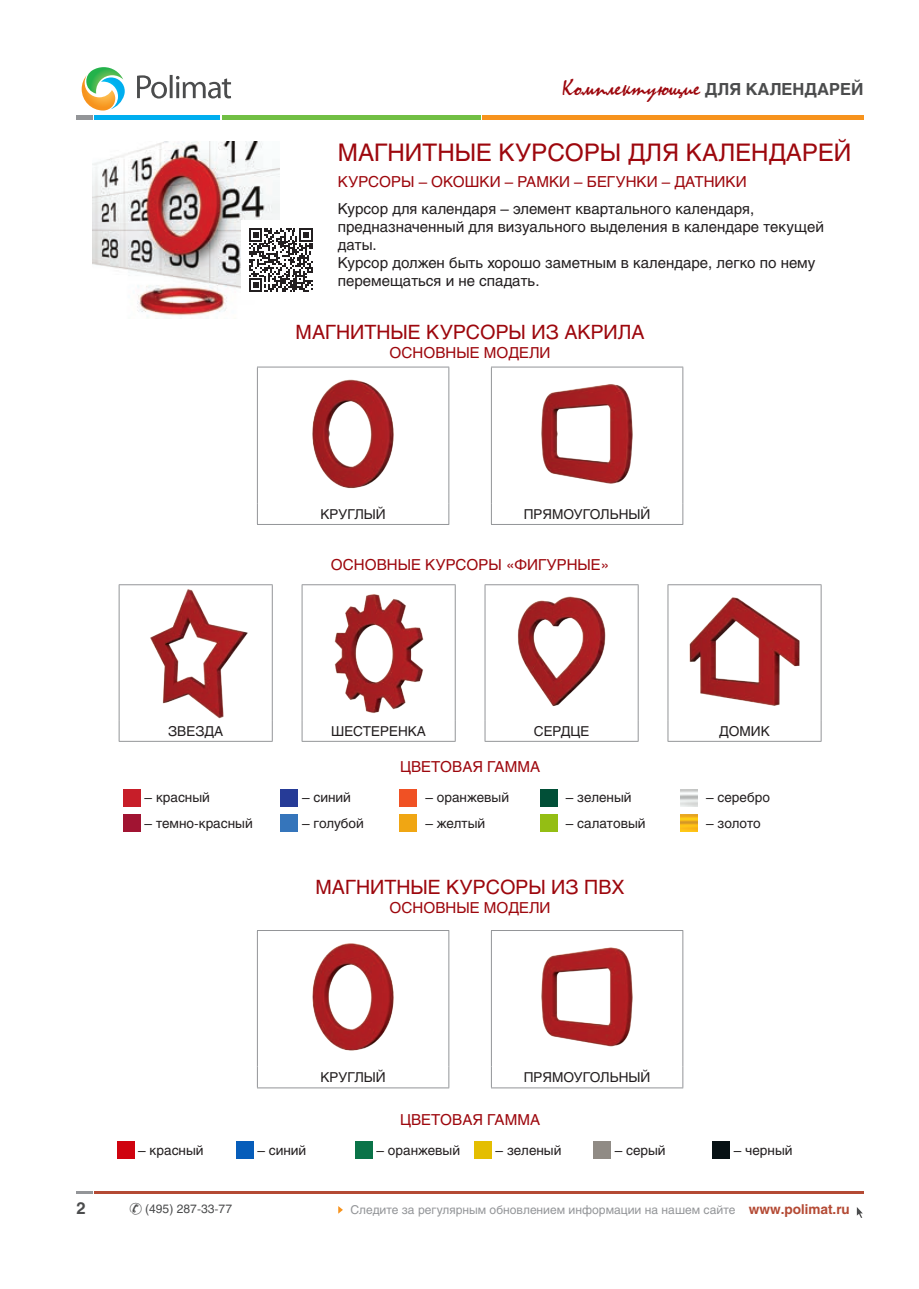
<style>
.page{position:relative;width:919px;height:1289px;background:#fff}
.page>*{position:absolute;margin:0;border:0;box-sizing:border-box;transform-origin:0 0}
.t1{font:24px "Helios";color:#9d070d}
.t2{font:22.5px "Mistral";color:#9d070d}
.t3{font:19.5px "Helios";color:#9d070d}
.t4{font:700 16.5px "Helios";color:#4b4c4d}
.t5{font:15px/18px "Helios";color:#231f20}
.t6{font:15px "Helios";color:#9d070d}
.t7{font:13.5px "Helios";color:#231f20}
.t8{font:12px "Helios";color:#939598}
.t9{font:12px "Helios";color:#4b4c4d}
.s1{font-family:"Helios";font-weight:700;font-size:16.5px;color:#4b4c4d}
.s2{font-weight:700;font-size:13.5px;color:#b44a34}
</style>
<div class="page">
<hr style="left:482px;top:115px;width:381px;height:4px;background:#f7931d">
<hr style="left:222px;top:115px;width:258px;height:4px;background:#71bf44">
<hr style="left:94px;top:115px;width:126px;height:4px;background:#00aeef">
<hr style="left:77px;top:115px;width:16px;height:4px;background:#939598">
<svg style="left:77px;top:1191px;width:16px;height:2px"></svg>
<hr style="left:94px;top:1191px;width:769px;height:2px;background:#b44a34">
<svg style="left:338px;top:1206px;width:5px;height:7px"></svg>
<svg style="left:856px;top:1207px;width:7px;height:11px"></svg>
<svg style="left:137px;top:75px;width:94px;height:24px"></svg>
<svg style="left:82px;top:67px;width:43px;height:43px"></svg>
<img style="left:93px;top:141px;width:186px;height:177px">
<hr style="left:257px;top:367px;width:192px;height:1px;background:#939598">
<hr style="left:257px;top:367px;width:1px;height:136px;background:#939598">
<hr style="left:448px;top:367px;width:1px;height:136px;background:#939598">
<hr style="left:491px;top:367px;width:192px;height:1px;background:#939598">
<hr style="left:491px;top:367px;width:1px;height:136px;background:#939598">
<hr style="left:682px;top:367px;width:1px;height:136px;background:#939598">
<svg style="left:257px;top:503px;width:1px;height:21px"></svg>
<svg style="left:448px;top:503px;width:1px;height:21px"></svg>
<svg style="left:682px;top:503px;width:1px;height:21px"></svg>
<hr style="left:257px;top:524px;width:192px;height:1px;background:#939598">
<svg style="left:491px;top:503px;width:1px;height:21px"></svg>
<hr style="left:491px;top:524px;width:192px;height:1px;background:#939598">
<img style="left:312px;top:379px;width:82px;height:110px">
<img style="left:541px;top:384px;width:92px;height:100px">
<hr style="left:119px;top:584px;width:154px;height:1px;background:#939598">
<hr style="left:119px;top:585px;width:1px;height:136px;background:#939598">
<hr style="left:272px;top:585px;width:1px;height:136px;background:#939598">
<hr style="left:302px;top:584px;width:153px;height:1px;background:#939598">
<hr style="left:302px;top:585px;width:1px;height:136px;background:#939598">
<hr style="left:455px;top:585px;width:1px;height:136px;background:#939598">
<hr style="left:484px;top:584px;width:154px;height:1px;background:#939598">
<hr style="left:484px;top:585px;width:1px;height:136px;background:#939598">
<hr style="left:637px;top:585px;width:1px;height:136px;background:#939598">
<hr style="left:667px;top:584px;width:154px;height:1px;background:#939598">
<hr style="left:667px;top:585px;width:1px;height:136px;background:#939598">
<hr style="left:820px;top:585px;width:1px;height:136px;background:#939598">
<svg style="left:119px;top:721px;width:1px;height:20px"></svg>
<svg style="left:272px;top:721px;width:1px;height:20px"></svg>
<svg style="left:455px;top:721px;width:1px;height:20px"></svg>
<svg style="left:637px;top:721px;width:1px;height:20px"></svg>
<hr style="left:119px;top:741px;width:154px;height:1px;background:#939598">
<hr style="left:302px;top:741px;width:153px;height:1px;background:#939598">
<svg style="left:302px;top:721px;width:1px;height:20px"></svg>
<svg style="left:484px;top:721px;width:1px;height:20px"></svg>
<svg style="left:667px;top:721px;width:1px;height:20px"></svg>
<svg style="left:820px;top:721px;width:1px;height:20px"></svg>
<hr style="left:484px;top:741px;width:154px;height:1px;background:#939598">
<hr style="left:667px;top:741px;width:154px;height:1px;background:#939598">
<img style="left:150px;top:589px;width:98px;height:130px">
<img style="left:334px;top:594px;width:90px;height:119px">
<img style="left:517px;top:596px;width:89px;height:110px">
<img style="left:689px;top:597px;width:111px;height:109px">
<div style="left:123px;top:789px;width:17px;height:17px;background:#c71e29"></div>
<div style="left:281px;top:789px;width:17px;height:17px;background:#263b97"></div>
<div style="left:400px;top:789px;width:17px;height:17px;background:#f05124"></div>
<div style="left:540px;top:789px;width:17px;height:17px;background:#014f37"></div>
<div style="left:123px;top:814px;width:17px;height:17px;background:#a11432"></div>
<div style="left:281px;top:814px;width:17px;height:17px;background:#3575bb"></div>
<div style="left:400px;top:814px;width:17px;height:17px;background:#f0a613"></div>
<div style="left:540px;top:814px;width:17px;height:17px;background:#94be14"></div>
<img style="left:680px;top:814px;width:17px;height:17px">
<hr style="left:257px;top:930px;width:192px;height:1px;background:#939598">
<hr style="left:257px;top:930px;width:1px;height:136px;background:#939598">
<hr style="left:448px;top:930px;width:1px;height:136px;background:#939598">
<hr style="left:491px;top:930px;width:192px;height:1px;background:#939598">
<hr style="left:491px;top:930px;width:1px;height:136px;background:#939598">
<hr style="left:682px;top:930px;width:1px;height:136px;background:#939598">
<svg style="left:257px;top:1066px;width:1px;height:21px"></svg>
<svg style="left:448px;top:1066px;width:1px;height:21px"></svg>
<svg style="left:682px;top:1066px;width:1px;height:21px"></svg>
<hr style="left:257px;top:1087px;width:192px;height:1px;background:#939598">
<svg style="left:491px;top:1066px;width:1px;height:21px"></svg>
<hr style="left:491px;top:1087px;width:192px;height:1px;background:#939598">
<img style="left:312px;top:943px;width:82px;height:108px">
<img style="left:541px;top:947px;width:92px;height:100px">
<div style="left:117px;top:1141px;width:17px;height:17px;background:#cf030f"></div>
<div style="left:236px;top:1141px;width:17px;height:17px;background:#065dba"></div>
<div style="left:355px;top:1141px;width:17px;height:17px;background:#0a7348"></div>
<div style="left:474px;top:1141px;width:17px;height:17px;background:#e4be01"></div>
<div style="left:593px;top:1141px;width:17px;height:17px;background:#908b85"></div>
<div style="left:712px;top:1141px;width:17px;height:17px;background:#071114"></div>
<div style="left:241px;top:220px;width:80px;height:80px;background:#fff"></div>
<svg style="left:249px;top:228px;width:64px;height:64px"></svg>
<h2 class="t2" style="left:562px;top:75px;width:302px">Комплектующие <span class="s1">ДЛЯ КАЛЕНДАРЕЙ</span></h2>
<h1 class="t1" style="left:338px;top:138px;width:515px">МАГНИТНЫЕ КУРСОРЫ ДЛЯ КАЛЕНДАРЕЙ</h1>
<p class="t6" style="left:338px;top:173px;width:410px">КУРСОРЫ – ОКОШКИ – РАМКИ – БЕГУНКИ – ДАТНИКИ</p>
<p class="t5" style="left:338px;top:199px;width:487px">Курсор для календаря – элемент квартального календаря, предназначенный для визуального выделения в календаре текущей даты.<br>Курсор должен быть хорошо заметным в календаре, легко по нему перемещаться и не спадать.</p>
<h3 class="t3" style="left:295px;top:320px;width:350px">МАГНИТНЫЕ КУРСОРЫ ИЗ АКРИЛА</h3>
<p class="t6" style="left:389px;top:344px;width:162px">ОСНОВНЫЕ МОДЕЛИ</p>
<p class="t7" style="left:320px;top:505px;width:67px">КРУГЛЫЙ</p>
<p class="t7" style="left:523px;top:505px;width:128px">ПРЯМОУГОЛЬНЫЙ</p>
<p class="t6" style="left:331px;top:555px;width:280px">ОСНОВНЫЕ КУРСОРЫ «ФИГУРНЫЕ»</p>
<p class="t7" style="left:168px;top:723px;width:57px">ЗВЕЗДА</p>
<p class="t7" style="left:331px;top:723px;width:96px">ШЕСТЕРЕНКА</p>
<p class="t7" style="left:534px;top:723px;width:57px">СЕРДЦЕ</p>
<p class="t7" style="left:719px;top:723px;width:52px">ДОМИК</p>
<p class="t6" style="left:400px;top:757px;width:141px">ЦВЕТОВАЯ ГАММА</p>
<p class="t7" style="left:145px;top:789px;width:67px">– красный</p>
<p class="t7" style="left:302px;top:789px;width:50px">– синий</p>
<p class="t7" style="left:425px;top:789px;width:85px">– оранжевый</p>
<p class="t7" style="left:566px;top:789px;width:67px">– зеленый</p>
<p class="t7" style="left:706px;top:789px;width:65px">– серебро</p>
<p class="t7" style="left:145px;top:815px;width:110px">– темно-красный</p>
<p class="t7" style="left:302px;top:815px;width:63px">– голубой</p>
<p class="t7" style="left:425px;top:815px;width:61px">– желтый</p>
<p class="t7" style="left:566px;top:815px;width:81px">– салатовый</p>
<p class="t7" style="left:706px;top:815px;width:56px">– золото</p>
<h3 class="t3" style="left:315px;top:875px;width:310px">МАГНИТНЫЕ КУРСОРЫ ИЗ ПВХ</h3>
<p class="t6" style="left:389px;top:898px;width:162px">ОСНОВНЫЕ МОДЕЛИ</p>
<p class="t7" style="left:320px;top:1069px;width:67px">КРУГЛЫЙ</p>
<p class="t7" style="left:523px;top:1069px;width:128px">ПРЯМОУГОЛЬНЫЙ</p>
<p class="t6" style="left:400px;top:1110px;width:141px">ЦВЕТОВАЯ ГАММА</p>
<p class="t7" style="left:138px;top:1142px;width:67px">– красный</p>
<p class="t7" style="left:257px;top:1142px;width:50px">– синий</p>
<p class="t7" style="left:376px;top:1142px;width:85px">– оранжевый</p>
<p class="t7" style="left:495px;top:1142px;width:67px">– зеленый</p>
<p class="t7" style="left:614px;top:1142px;width:52px">– серый</p>
<p class="t7" style="left:733px;top:1142px;width:60px">– черный</p>
<p class="t4" style="left:77px;top:1198px;width:11px">2</p>
<p class="t9" style="left:145px;top:1201px;width:88px">(495) 287-33-77</p>
<p class="t8" style="left:350px;top:1202px;width:500px">Следите за регулярным обновлением информации на нашем сайте <span class="s2">www.polimat.ru</span></p>
</div>
